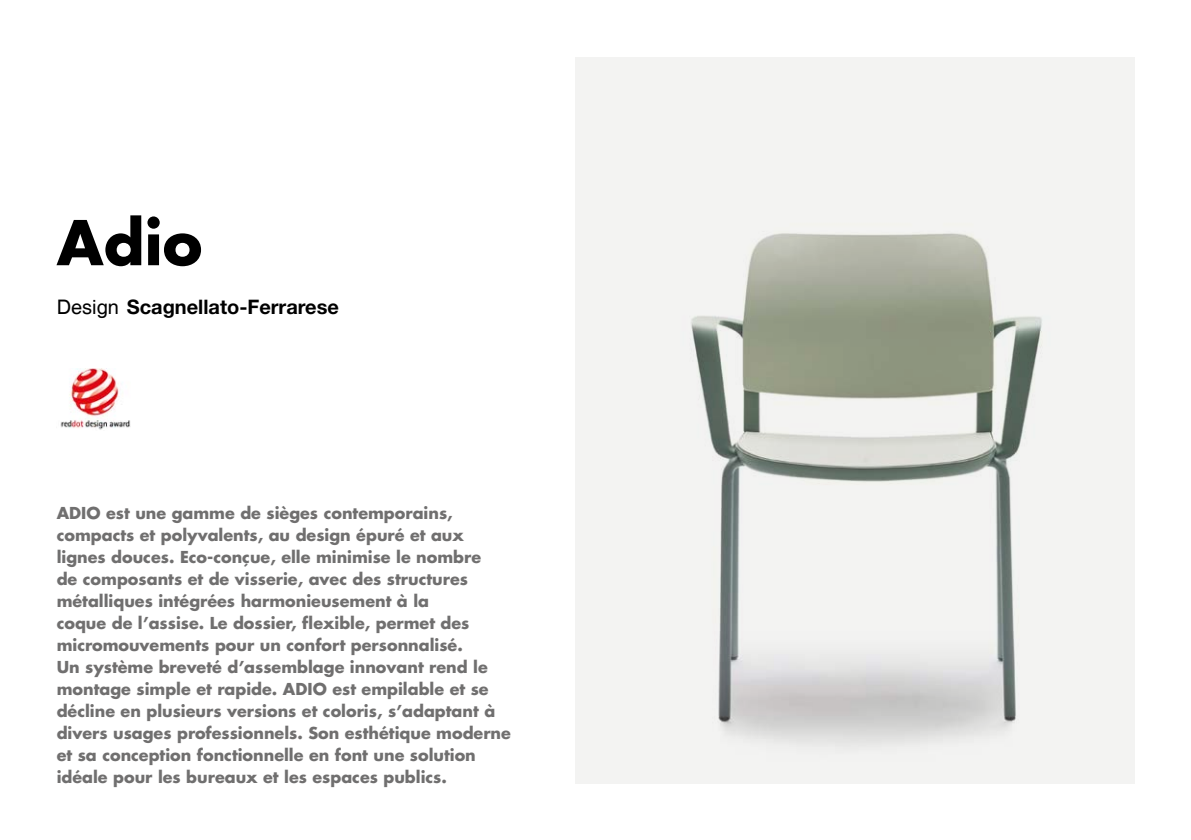
<style>
.page{position:relative;width:1191px;height:840px;background:#fff}
.page>*{position:absolute;margin:0;border:0;box-sizing:border-box;transform-origin:0 0}
.t1{font:700 60px "Futura Std";color:#000}
.t2{font:700 20px "Helvetica Neue";color:#000}
.t3{font:700 16px/22px "Futura Std";color:#706f6f}
.s1{font-family:"Helvetica";font-weight:400}
</style>
<div class="page">
<img style="left:575px;top:57px;width:559px;height:725px">
<img style="left:60px;top:368px;width:71px;height:62px">
<h1 class="t1" style="left:57px;top:203px;width:147px">Adio</h1>
<p class="t2" style="left:57px;top:295px;width:284px"><span class="s1">Design</span> Scagnellato-Ferrarese</p>
<p class="t3" style="left:57px;top:501px;width:456px">ADIO est une gamme de sièges contemporains, compacts et polyvalents, au design épuré et aux lignes douces. Eco-conçue, elle minimise le nombre<br>de composants et de visserie, avec des structures métalliques intégrées harmonieusement à la<br>coque de l’assise. Le dossier, flexible, permet des micromouvements pour un confort personnalisé.<br>Un système breveté d’assemblage innovant rend le montage simple et rapide. ADIO est empilable et se décline en plusieurs versions et coloris, s’adaptant à divers usages professionnels. Son esthétique moderne et sa conception fonctionnelle en font une solution idéale pour les bureaux et les espaces publics.</p>
</div>
